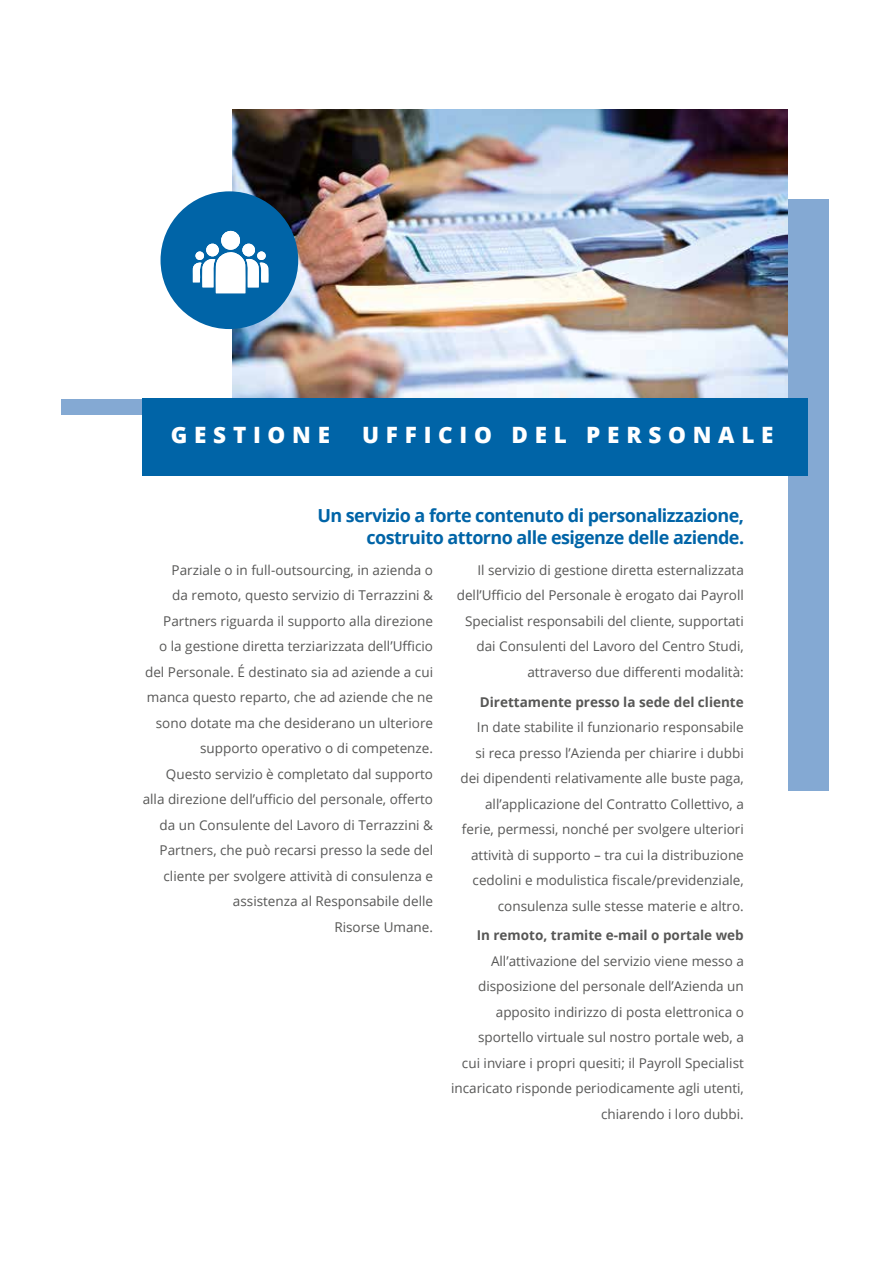
<style>
.page{position:relative;width:893px;height:1263px;background:#fff}
.page>*{position:absolute;margin:0;border:0;box-sizing:border-box;transform-origin:0 0}
.t1{font:800 22.5px "Open Sans";letter-spacing:.3em;color:#fff}
.t2{font:700 18px/21.6px "Open Sans";letter-spacing:-.03em;color:#0064a7;text-align:right}
.t3{font:13.5px/25.5px "Open Sans";color:#575756;text-align:right}
.t4{font:700 13.5px "Open Sans";color:#575756}
</style>
<div class="page">
<img style="left:233px;top:109px;width:555px;height:290px">
<div style="left:62px;top:399px;width:278px;height:16px;background:#84a9d3"></div>
<div style="left:788px;top:200px;width:41px;height:591px;background:#84a9d3"></div>
<div style="left:142px;top:399px;width:666px;height:77px;background:#0064a7"></div>
<div style="left:161px;top:191px;width:137px;height:138px;background:#0064a7;border-radius:50%"></div>
<svg style="left:193px;top:231px;width:75px;height:62px"></svg>
<div style="left:242px;top:244px;width:13px;height:12px;background:#fff;border-radius:50%"></div>
<div style="left:206px;top:244px;width:13px;height:12px;background:#fff;border-radius:50%"></div>
<div style="left:257px;top:251px;width:9px;height:9px;background:#fff;border-radius:50%"></div>
<div style="left:195px;top:251px;width:9px;height:9px;background:#fff;border-radius:50%"></div>
<h1 class="t1" style="left:171px;top:417px;width:161px">GESTIONE</h1>
<h1 class="t1" style="left:362px;top:417px;width:413px">UFFICIO DEL PERSONALE</h1>
<h2 class="t2" style="left:317px;top:504px;width:428px">Un servizio a forte contenuto di personalizzazione, costruito attorno alle esigenze delle aziende.</h2>
<p class="t3" style="left:143px;top:557px;width:292px">Parziale o in full-outsourcing, in azienda o<br>da remoto, questo servizio di Terrazzini &amp; Partners riguarda il supporto alla direzione<br>o la gestione diretta terziarizzata dell’Ufficio del Personale. É destinato sia ad aziende a cui manca questo reparto, che ad aziende che ne sono dotate ma che desiderano un ulteriore supporto operativo o di competenze.<br>Questo servizio è completato dal supporto alla direzione dell’ufficio del personale, offerto da un Consulente del Lavoro di Terrazzini &amp; Partners, che può recarsi presso la sede del cliente per svolgere attività di consulenza e assistenza al Responsabile delle<br>Risorse Umane.</p>
<p class="t3" style="left:457px;top:557px;width:289px">Il servizio di gestione diretta esternalizzata dell’Ufficio del Personale è erogato dai Payroll Specialist responsabili del cliente, supportati dai Consulenti del Lavoro del Centro Studi, attraverso due differenti modalità:</p>
<p class="t4" style="left:480px;top:692px;width:265px">Direttamente presso la sede del cliente</p>
<p class="t3" style="left:460px;top:714px;width:285px">In date stabilite il funzionario responsabile<br>si reca presso l’Azienda per chiarire i dubbi dei dipendenti relativamente alle buste paga, all’applicazione del Contratto Collettivo, a ferie, permessi, nonché per svolgere ulteriori attività di supporto – tra cui la distribuzione cedolini e modulistica fiscale/previdenziale, consulenza sulle stesse materie e altro.</p>
<p class="t4" style="left:477px;top:926px;width:269px">In remoto, tramite e-mail o portale web</p>
<p class="t3" style="left:451px;top:948px;width:294px">All’attivazione del servizio viene messo a disposizione del personale dell’Azienda un apposito indirizzo di posta elettronica o sportello virtuale sul nostro portale web, a<br>cui inviare i propri quesiti; il Payroll Specialist incaricato risponde periodicamente agli utenti, chiarendo i loro dubbi.</p>
</div>
